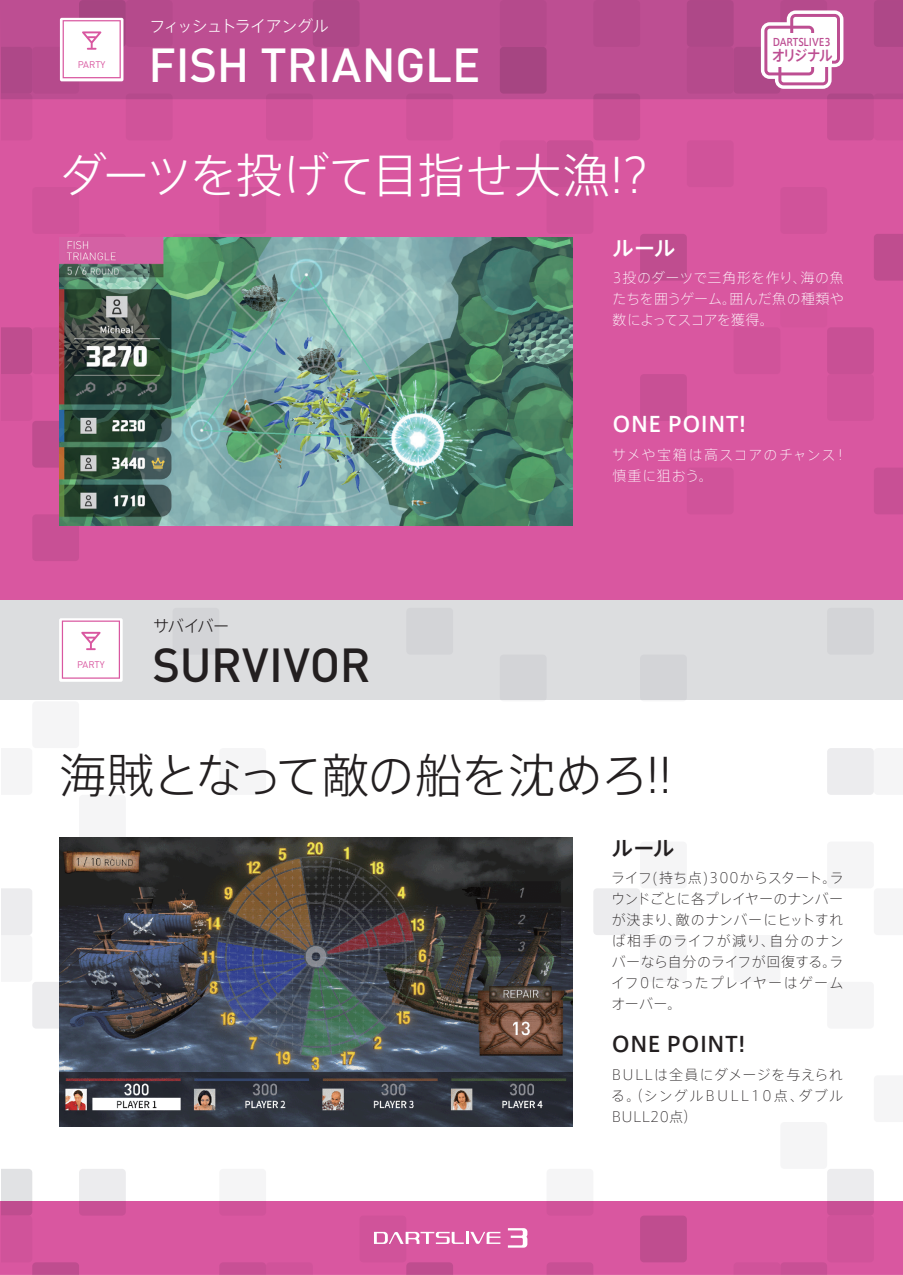
<style>
.page{position:relative;width:903px;height:1275px;background:#d957a0}
.page>*{position:absolute;margin:0;border:0;box-sizing:border-box;transform-origin:0 0}
.t1{font:300 47.07px "Axis Pro N";letter-spacing:-.02em;color:#231f20}
.t2{font:300 47.07px "Axis Pro N";letter-spacing:-.025em;color:#fff}
.t3{font:500 47.07px "DIN Pro";letter-spacing:-.005em;color:#fff}
.t4{font:500 47.07px "DIN Pro";letter-spacing:-.005em;color:#231f20}
.t5{font:500 21px "Axis Pro N";letter-spacing:.025em;color:#fff}
.t6{font:500 21px "Axis Pro N";letter-spacing:.025em;color:#231f20}
.t7{font:300 16.1px "Axis Pro N";letter-spacing:-.06em;color:#fff}
.t8{font:300 16.1px "Axis Pro N";letter-spacing:-.05em;color:#231f20}
.t9{font:500 14.88px "Axis Pro N";letter-spacing:-.13em;color:#bd4e92;scale:.9 1}
.t10{font:200 14px/21px "Axis Pro N";letter-spacing:.05em;color:#231f20;text-align:justify}
.t11{font:200 14px/21px "Axis Pro N";letter-spacing:.025em;color:#fff;text-align:justify}
.t12{font:200 14px/21px "Axis Pro N";letter-spacing:.06em;color:#fff}
.t13{font:500 10.5px "Axis Pro N";letter-spacing:-.005em;color:#bd4e92;scale:.9 1}
.t14{font:9.62px "DIN Pro";color:#d957a0}
</style>
<div class="page">
<div style="left:0;top:600px;width:903px;height:601px;background:#fff"></div>
<div style="left:0;top:0;width:903px;height:99px;background:#bd4e92"></div>
<div style="left:0;top:600px;width:903px;height:100px;background:#dcdddf"></div>
<svg style="left:406px;top:94px;width:47px;height:46px;fill:#d0539a"></svg>
<svg style="left:266px;top:94px;width:47px;height:46px;fill:#d0539a"></svg>
<svg style="left:126px;top:94px;width:47px;height:46px;fill:#d0539a"></svg>
<div style="left:546px;top:140px;width:47px;height:47px;background:#c85095;border-radius:4px"></div>
<div style="left:780px;top:187px;width:47px;height:47px;background:#d0539a;border-radius:4px"></div>
<div style="left:219px;top:187px;width:47px;height:47px;background:#d0539a;border-radius:4px"></div>
<div style="left:32px;top:187px;width:47px;height:47px;background:#d0539a;border-radius:4px"></div>
<div style="left:173px;top:234px;width:46px;height:47px;background:#d0539a;border-radius:4px"></div>
<div style="left:79px;top:234px;width:47px;height:47px;background:#d0539a;border-radius:4px"></div>
<div style="left:780px;top:281px;width:47px;height:46px;background:#d4559c;border-radius:4px"></div>
<div style="left:173px;top:608px;width:46px;height:47px;background:#d3d4d7;border-radius:4px"></div>
<div style="left:79px;top:795px;width:47px;height:47px;background:#f5f5f6;border-radius:4px"></div>
<div style="left:827px;top:842px;width:47px;height:46px;background:#f5f5f6;border-radius:4px"></div>
<svg style="left:79px;top:1169px;width:47px;height:46px;fill:#ececee"></svg>
<div style="left:313px;top:0;width:47px;height:47px;background:#ae4888;border-radius:4px"></div>
<svg style="left:79px;top:0;width:47px;height:47px"></svg>
<div style="left:500px;top:47px;width:46px;height:47px;background:#a64582;border-radius:4px"></div>
<svg style="left:874px;top:234px;width:29px;height:47px"></svg>
<div style="left:640px;top:234px;width:47px;height:47px;background:#bf4d8f;border-radius:4px"></div>
<div style="left:32px;top:421px;width:47px;height:47px;background:#bf4d8f;border-radius:4px"></div>
<div style="left:640px;top:1215px;width:47px;height:47px;background:#bf4d8f;border-radius:4px"></div>
<svg style="left:406px;top:1262px;width:47px;height:13px"></svg>
<svg style="left:874px;top:0;width:29px;height:47px"></svg>
<div style="left:687px;top:0;width:46px;height:47px;background:#ae4888;border-radius:4px"></div>
<div style="left:733px;top:47px;width:47px;height:47px;background:#ae4888;border-radius:4px"></div>
<svg style="left:827px;top:94px;width:47px;height:46px;fill:#c85095"></svg>
<svg style="left:593px;top:94px;width:47px;height:46px;fill:#c85095"></svg>
<div style="left:827px;top:327px;width:47px;height:47px;background:#c85095;border-radius:4px"></div>
<div style="left:640px;top:374px;width:47px;height:47px;background:#c85095;border-radius:4px"></div>
<svg style="left:874px;top:468px;width:29px;height:46px"></svg>
<div style="left:827px;top:748px;width:47px;height:47px;background:#ececee;border-radius:4px"></div>
<div style="left:593px;top:888px;width:47px;height:47px;background:#ececee;border-radius:4px"></div>
<svg style="left:1px;top:888px;width:31px;height:48px"></svg>
<div style="left:32px;top:982px;width:47px;height:47px;background:#ececee;border-radius:4px"></div>
<svg style="left:827px;top:1169px;width:47px;height:46px;fill:#ececee"></svg>
<svg style="left:547px;top:1262px;width:46px;height:13px"></svg>
<div style="left:32px;top:514px;width:47px;height:47px;background:#c85095;border-radius:4px"></div>
<div style="left:780px;top:0;width:47px;height:47px;background:#b54a8c;border-radius:4px"></div>
<div style="left:593px;top:0;width:47px;height:47px;background:#b54a8c;border-radius:4px"></div>
<div style="left:500px;top:0;width:46px;height:47px;background:#b54a8c;border-radius:4px"></div>
<div style="left:126px;top:0;width:47px;height:47px;background:#b54a8c;border-radius:4px"></div>
<div style="left:687px;top:47px;width:46px;height:47px;background:#b54a8c;border-radius:4px"></div>
<div style="left:32px;top:47px;width:47px;height:47px;background:#b54a8c;border-radius:4px"></div>
<svg style="left:874px;top:99px;width:29px;height:1px"></svg>
<div style="left:1px;top:47px;width:31px;height:53px;background:#ae4888"></div>
<div style="left:687px;top:140px;width:46px;height:47px;background:#d0539a;border-radius:4px"></div>
<div style="left:500px;top:140px;width:46px;height:47px;background:#d0539a;border-radius:4px"></div>
<div style="left:546px;top:187px;width:47px;height:47px;background:#d0539a;border-radius:4px"></div>
<div style="left:733px;top:327px;width:47px;height:47px;background:#d0539a;border-radius:4px"></div>
<div style="left:32px;top:327px;width:47px;height:47px;background:#d0539a;border-radius:4px"></div>
<div style="left:827px;top:374px;width:47px;height:47px;background:#d0539a;border-radius:4px"></div>
<svg style="left:1px;top:327px;width:31px;height:47px"></svg>
<div style="left:687px;top:468px;width:46px;height:46px;background:#d0539a;border-radius:4px"></div>
<div style="left:827px;top:608px;width:47px;height:47px;background:#d3d4d7;border-radius:4px"></div>
<div style="left:640px;top:655px;width:47px;height:46px;background:#d3d4d7;border-radius:4px"></div>
<div style="left:500px;top:655px;width:46px;height:46px;background:#d3d4d7;border-radius:4px"></div>
<div style="left:32px;top:701px;width:47px;height:47px;background:#f5f5f6;border-radius:4px"></div>
<div style="left:640px;top:842px;width:47px;height:46px;background:#f5f5f6;border-radius:4px"></div>
<div style="left:733px;top:935px;width:47px;height:47px;background:#f5f5f6;border-radius:4px"></div>
<div style="left:640px;top:935px;width:47px;height:47px;background:#f5f5f6;border-radius:4px"></div>
<div style="left:827px;top:982px;width:47px;height:47px;background:#f5f5f6;border-radius:4px"></div>
<div style="left:780px;top:1122px;width:47px;height:47px;background:#f5f5f6;border-radius:4px"></div>
<div style="left:827px;top:1215px;width:47px;height:47px;background:#d0539a;border-radius:4px"></div>
<div style="left:360px;top:1215px;width:46px;height:47px;background:#d0539a;border-radius:4px"></div>
<svg style="left:1px;top:1169px;width:78px;height:106px"></svg>
<svg style="left:780px;top:1262px;width:47px;height:13px"></svg>
<svg style="left:219px;top:1262px;width:47px;height:13px"></svg>
<div style="left:406px;top:608px;width:47px;height:47px;background:#d3d4d7;border-radius:4px"></div>
<div style="left:219px;top:748px;width:47px;height:47px;background:#f5f5f6;border-radius:4px"></div>
<svg style="left:508px;top:1228px;width:19px;height:20px"></svg>
<svg style="left:374px;top:1232px;width:126px;height:12px"></svg>
<div style="left:60px;top:18px;width:63px;height:63px;background:linear-gradient(to right,#f3c8e0,#f3cce2);border-radius:2px"></div>
<svg style="left:63px;top:20px;width:58px;height:58px"></svg>
<img style="left:59px;top:838px;width:513px;height:288px">
<div style="left:59px;top:618px;width:64px;height:64px;background:#fff;border-radius:2px"></div>
<svg style="left:62px;top:620px;width:58px;height:59px"></svg>
<img style="left:60px;top:237px;width:513px;height:289px">
<svg style="left:761px;top:10px;width:82px;height:79px"></svg>
<div style="left:764px;top:26px;width:50px;height:49px;border:3px solid #bd4e92;border-radius:4px"></div>
<div style="left:790px;top:14px;width:50px;height:50px;border:3px solid #bd4e92;border-radius:4px"></div>
<div style="left:778px;top:36px;width:50px;height:49px;border:3px solid #bd4e92;border-radius:4px"></div>
<div style="left:773px;top:33px;width:58px;height:34px;background:#fff"></div>
<p class="t14" style="left:78px;top:57px;width:29px">PARTY</p>
<p class="t7" style="left:149px;top:18px;width:181px">フィッシュトライアングル</p>
<h1 class="t3" style="left:148px;top:28px;width:334px">FISH TRIANGLE</h1>
<h1 class="t2" style="left:60px;top:151px;width:589px">ダーツを投げて目指せ大漁!?</h1>
<h2 class="t5" style="left:612px;top:237px;width:64px">ルール</h2>
<p class="t13" style="left:773px;top:37px;width:66px">DARTSLIVE3</p>
<p class="t9" style="left:772px;top:48px;width:69px">オリジナル</p>
<p class="t11" style="left:612px;top:267px;width:233px">3投のダーツで三角形を作り、海の魚たちを囲うゲーム。囲んだ魚の種類や数によってスコアを獲得。</p>
<h2 class="t5" style="left:612px;top:414px;width:135px">ONE POINT!</h2>
<p class="t14" style="left:77px;top:657px;width:29px">PARTY</p>
<p class="t8" style="left:153px;top:618px;width:78px">サバイバー</p>
<h1 class="t4" style="left:152px;top:628px;width:220px">SURVIVOR</h1>
<p class="t12" style="left:612px;top:444px;width:237px">サメや宝箱は高スコアのチャンス！慎重に狙おう。</p>
<h1 class="t1" style="left:59px;top:752px;width:614px">海賊となって敵の船を沈めろ!!</h1>
<h2 class="t6" style="left:612px;top:838px;width:64px">ルール</h2>
<p class="t10" style="left:611px;top:867px;width:234px">ライフ(持ち点)300からスタート。ラウンドごとに各プレイヤーのナンバーが決まり、敵のナンバーにヒットすれば相手のライフが減り、自分のナンバーなら自分のライフが回復する。ライフ0になったプレイヤーはゲームオーバー。</p>
<h2 class="t6" style="left:612px;top:1034px;width:135px">ONE POINT!</h2>
<p class="t10" style="left:611px;top:1064px;width:233px">BULLは全員にダメージを与えられる。（シングルBULL10点、ダブルBULL20点）</p>
</div>
